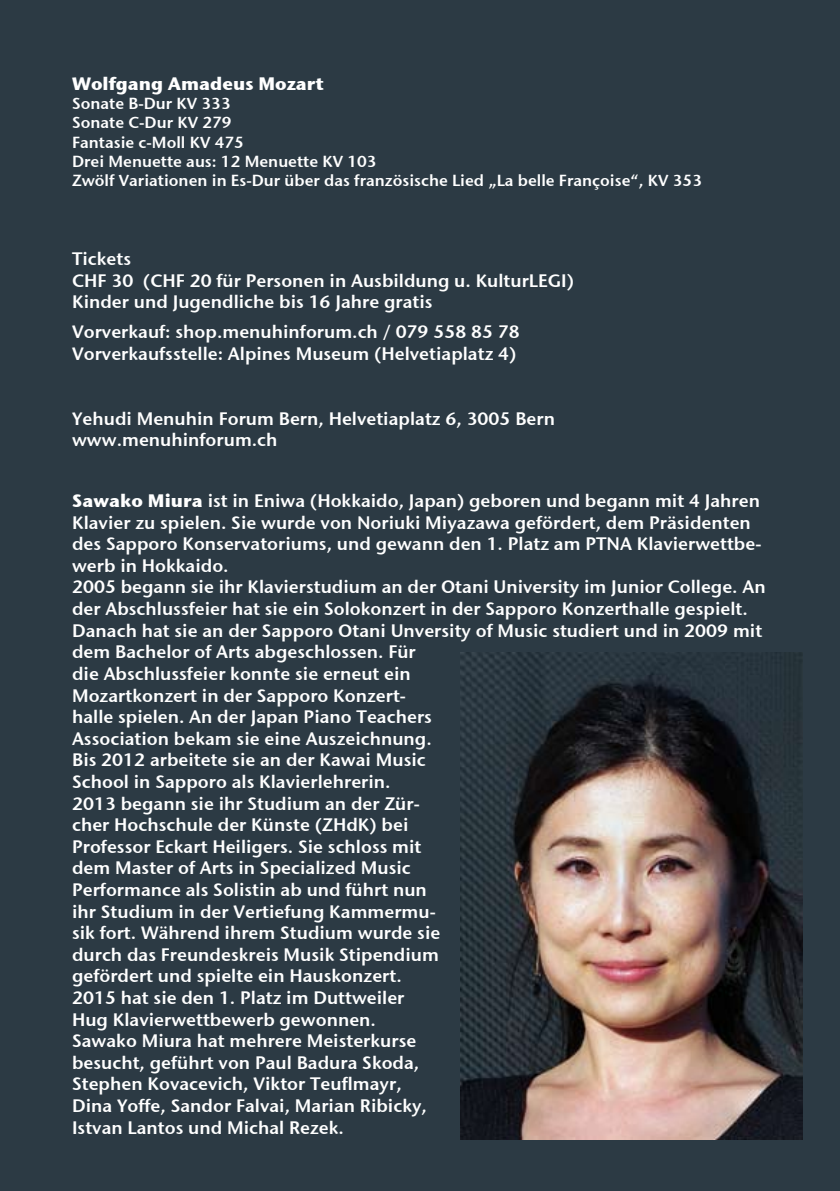
<style>
.page{position:relative;width:840px;height:1191px;background:#fff}
.page>*{position:absolute;margin:0;border:0;box-sizing:border-box;transform-origin:0 0}
.t1{font:18px/21.6px "Stone Sans Sem ITCTT Semi";color:#fff}
.t2{font:700 18px "Stone Sans ITC";color:#fff}
.t3{font:16px/19.2px "Stone Sans Sem ITCTT Semi";color:#fff}
.s1{font-family:"Stone Sans ITC";font-weight:700}
</style>
<div class="page">
<div style="left:0;top:0;width:839px;height:1191px;background:#2c3a44"></div>
<img style="left:460px;top:652px;width:341px;height:487px">
<p class="t2" style="left:72px;top:68px;width:253px">Wolfgang Amadeus Mozart</p>
<p class="t3" style="left:72px;top:93px;width:631px">Sonate B-Dur KV 333<br>Sonate C-Dur KV 279<br>Fantasie c-Moll KV 475<br>Drei Menuette aus: 12 Menuette KV 103<br>Zwölf Variationen in Es-Dur über das französische Lied „La belle Françoise“, KV 353</p>
<p class="t1" style="left:72px;top:247px;width:503px">Tickets<br>CHF 30 (CHF 20 für Personen in Ausbildung u. KulturLEGI)<br>Kinder und Jugendliche bis 16 Jahre gratis</p>
<p class="t1" style="left:72px;top:320px;width:449px">Vorverkauf: shop.menuhinforum.ch / 079 558 85 78<br>Vorverkaufsstelle: Alpines Museum (Helvetiaplatz 4)</p>
<p class="t1" style="left:72px;top:406px;width:484px">Yehudi Menuhin Forum Bern, Helvetiaplatz 6, 3005 Bern www.menuhinforum.ch</p>
<p class="t1" style="left:72px;top:488px;width:694px"><span class="s1">Sawako Miura</span> ist in Eniwa (Hokkaido, Japan) geboren und begann mit 4 Jahren Klavier zu spielen. Sie wurde von Noriuki Miyazawa gefördert, dem Präsidenten des Sapporo Konservatoriums, und gewann den 1. Platz am PTNA Klavierwettbe&shy;werb in Hokkaido.<br>2005 begann sie ihr Klavierstudium an der Otani University im Junior College. An der Abschlussfeier hat sie ein Solokonzert in der Sapporo Konzerthalle gespielt.<br>Danach hat sie an der Sapporo Otani Unversity of Music studiert und in 2009 mit dem Bachelor of Arts abgeschlossen. Für<br>die Abschlussfeier konnte sie erneut ein<br>Mozartkonzert in der Sapporo Konzert-<br>halle spielen. An der Japan Piano Teachers<br>Association bekam sie eine Auszeichnung.<br>Bis 2012 arbeitete sie an der Kawai Music<br>School in Sapporo als Klavierlehrerin.<br>2013 begann sie ihr Studium an der Zür-<br>cher Hochschule der Künste (ZHdK) bei<br>Professor Eckart Heiligers. Sie schloss mit<br>dem Master of Arts in Specialized Music<br>Performance als Solistin ab und führt nun<br>ihr Studium in der Vertiefung Kammermu-<br>sik fort. Während ihrem Studium wurde sie<br>durch das Freundeskreis Musik Stipendium<br>gefördert und spielte ein Hauskonzert.<br>2015 hat sie den 1. Platz im Duttweiler<br>Hug Klavierwettbewerb gewonnen.<br>Sawako Miura hat mehrere Meisterkurse<br>besucht, geführt von Paul Badura Skoda,<br>Stephen Kovacevich, Viktor Teuflmayr,<br>Dina Yoffe, Sandor Falvai, Marian Ribicky,<br>Istvan Lantos und Michal Rezek.</p>
</div>
